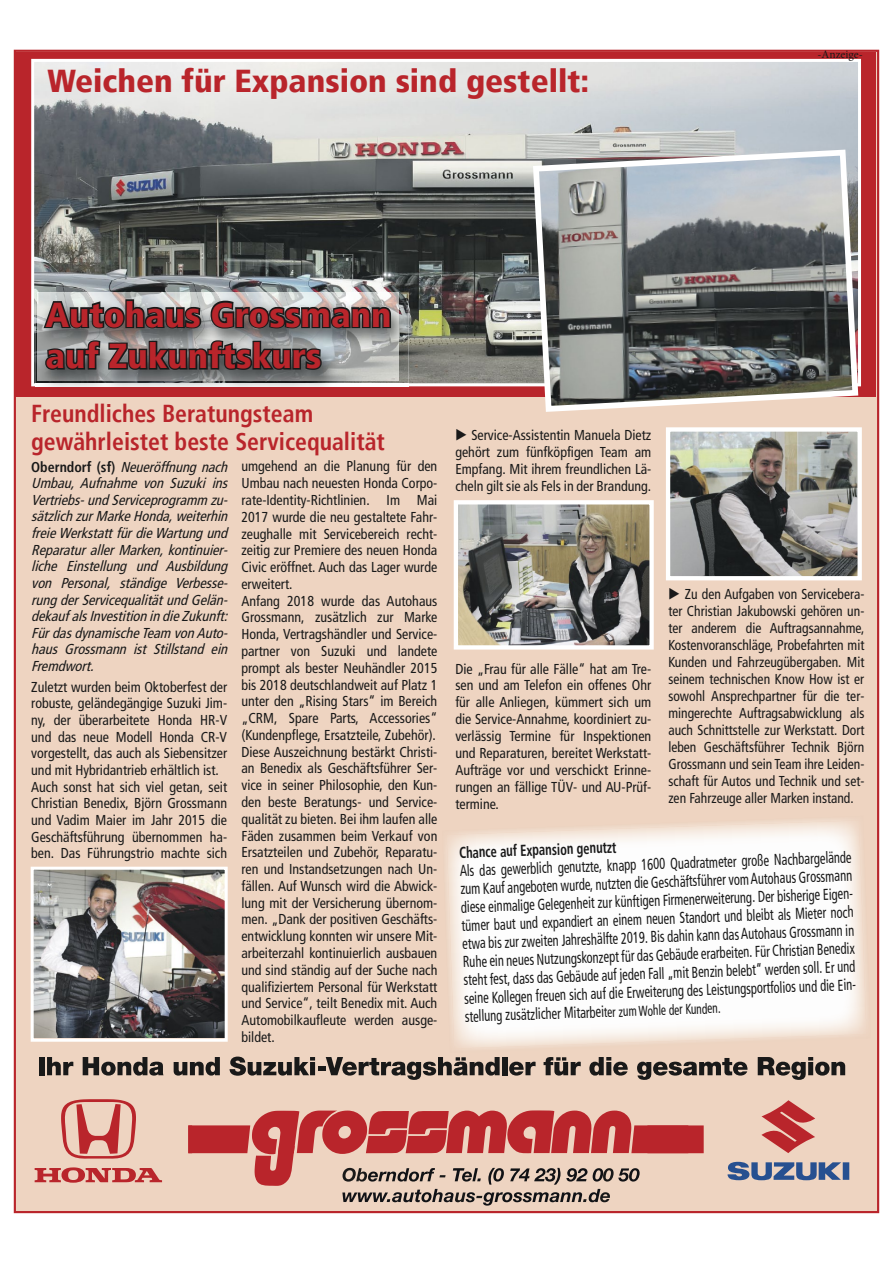
<style>
.page{position:relative;width:893px;height:1263px;background:#fff}
.page>*{position:absolute;margin:0;border:0;box-sizing:border-box;transform-origin:0 0}
.t1{font:900 condensed 34.5px/41.4px "Frutiger LT";color:#b9252b;scale:1.06 1}
.t2{font:900 condensed 31.65px "Frutiger LT";color:#b9252b;scale:1.06 1}
.t3{font:700 condensed 24.45px/28.2px "Frutiger LT";color:#b9252b}
.t4{font:condensed 15.9px/18.1px "Frutiger LT";color:#191919;scale:.79 1}
.t5{font:700 condensed 15.9px "Frutiger LT";color:#191919;scale:.79 1}
.t6{font:condensed 14.4px/16.8px "Frutiger LT";color:#191919}
.t7{font:condensed 14.4px/17px "Frutiger LT";color:#191919;text-align:justify;scale:.94 1}
.t8{font:italic condensed 14.4px/16.6px "Frutiger LT";color:#191919;text-align:justify}
.t9{font:11.55px "Minion Pro";color:#191919}
.t10{font:10.05px "Helvetica";color:#191919}
.s1{font-weight:700;font-style:normal}
.s2{font-family:"European Pi Three";font-stretch:normal;font-size:15.15px}
.s3{font-size:14.4px}
</style>
<div class="page">
<div style="left:15px;top:51px;width:863px;height:1161px;background:#eed4c1"></div>
<div style="left:15px;top:52px;width:861px;height:345px;background:#b9252b"></div>
<img style="left:459px;top:505px;width:190px;height:140px">
<div style="left:454px;top:500px;width:200px;height:150px;border:4px solid #fff"></div>
<img style="left:671px;top:432px;width:186px;height:143px">
<div style="left:666px;top:427px;width:196px;height:153px;border:4px solid #fff"></div>
<img style="left:35px;top:871px;width:189px;height:166px">
<div style="left:31px;top:867px;width:197px;height:175px;border:3px solid #fff"></div>
<img style="left:447px;top:820px;width:418px;height:228px">
<svg style="left:31px;top:59px;width:830px;height:327px;background:#a1a2a2"></svg>
<svg style="left:530px;top:147px;width:331px;height:265px;background:#898a8a"></svg>
<svg style="left:761px;top:1100px;width:54px;height:53px"></svg>
<svg style="left:728px;top:1162px;width:121px;height:18px"></svg>
<svg style="left:35px;top:1099px;width:669px;height:106px"></svg>
<div style="left:39px;top:1057px;width:5px;height:18px;background:#191919"></div>
<svg style="left:47px;top:1057px;width:26px;height:18px"></svg>
<svg style="left:83px;top:1057px;width:81px;height:18px"></svg>
<svg style="left:174px;top:1057px;width:46px;height:18px"></svg>
<svg style="left:230px;top:1056px;width:270px;height:24px"></svg>
<div style="left:502px;top:1057px;width:5px;height:18px;background:#191919"></div>
<svg style="left:509px;top:1062px;width:27px;height:13px"></svg>
<svg style="left:544px;top:1057px;width:37px;height:18px"></svg>
<svg style="left:589px;top:1057px;width:39px;height:18px"></svg>
<svg style="left:637px;top:1058px;width:110px;height:22px"></svg>
<svg style="left:758px;top:1057px;width:87px;height:23px"></svg>
<img style="left:37px;top:293px;width:361px;height:87px">
<img style="left:36px;top:383px;width:373px;height:4px">
<img style="left:36px;top:294px;width:46px;height:89px">
<img style="left:362px;top:294px;width:47px;height:89px">
<img style="left:82px;top:380px;width:280px;height:3px">
<svg style="left:42px;top:225px;width:350px;height:147px;background:#6b6e6d"></svg>
<h2 class="t2" style="left:47px;top:62px;width:513px">Weichen für Expansion sind gestellt:</h2>
<h1 class="t1" style="left:45px;top:294px;width:328px">Autohaus Grossmann auf Zukunftskurs</h1>
<p class="t9" style="left:817px;top:47px;width:47px">-Anzeige-</p>
<p class="t10" style="left:814px;top:53px;width:55px">– Anzeige –</p>
<h3 class="t3" style="left:31px;top:400px;width:355px">Freundliches Beratungsteam gewährleistet beste Servicequalität</h3>
<p class="t8" style="left:31px;top:458px;width:202px"><span class="s1">Oberndorf (sf)</span> Neueröffnung nach Umbau, Aufnahme von Suzuki ins Vertriebs- und Serviceprogramm zu&shy;sätzlich zur Marke Honda, weiterhin freie Werkstatt für die Wartung und Reparatur aller Marken, kontinuier&shy;liche Einstellung und Ausbildung von Personal, ständige Verbesse&shy;rung der Servicequalität und Gelän&shy;dekauf als Investition in die Zukunft:<br>Für das dynamische Team von Auto&shy;haus Grossmann ist Stillstand ein Fremdwort.</p>
<p class="t6" style="left:31px;top:679px;width:197px">Zuletzt wurden beim Oktoberfest der robuste, geländegängige Suzuki Jim&shy;ny, der überarbeitete Honda HR-V und das neue Modell Honda CR-V vorgestellt, das auch als Siebensitzer und mit Hybridantrieb erhältlich ist.<br>Auch sonst hat sich viel getan, seit Christian Benedix, Björn Grossmann und Vadim Maier im Jahr 2015 die Geschäftsführung übernommen ha&shy;ben. Das Führungstrio machte sich</p>
<p class="t6" style="left:241px;top:458px;width:197px">umgehend an die Planung für den Umbau nach neuesten Honda Corpo&shy;rate-Identity-Richtlinien. Im Mai 2017 wurde die neu gestaltete Fahr&shy;zeughalle mit Servicebereich recht&shy;zeitig zur Premiere des neuen Honda Civic eröffnet. Auch das Lager wurde erweitert.<br>Anfang 2018 wurde das Autohaus Grossmann, zusätzlich zur Marke Honda, Vertragshändler und Service&shy;partner von Suzuki und landete prompt als bester Neuhändler 2015 bis 2018 deutschlandweit auf Platz 1 unter den „Rising Stars“ im Bereich „CRM, Spare Parts, Accessories“ (Kundenpflege, Ersatzteile, Zubehör).<br>Diese Auszeichnung bestärkt Christi&shy;an Benedix als Geschäftsführer Ser&shy;vice in seiner Philosophie, den Kun&shy;den beste Beratungs- und Service&shy;qualität zu bieten. Bei ihm laufen alle Fäden zusammen beim Verkauf von Ersatzteilen und Zubehör, Reparatu&shy;ren und Instandsetzungen nach Un&shy;fällen. Auf Wunsch wird die Abwick&shy;lung mit der Versicherung übernom&shy;men. „Dank der positiven Geschäfts&shy;entwicklung konnten wir unsere Mit&shy;arbeiterzahl kontinuierlich ausbauen und sind ständig auf der Suche nach qualifiziertem Personal für Werkstatt und Service“, teilt Benedix mit. Auch Automobilkaufleute werden ausge&shy;bildet.</p>
<p class="t6" style="left:455px;top:427px;width:197px;text-align:justify"><span class="s2">E</span> Service-Assistentin Manuela Dietz gehört zum fünfköpfigen Team am Empfang. Mit ihrem freundlichen Lä&shy;cheln gilt sie als Fels in der Brandung.</p>
<p class="t6" style="left:455px;top:660px;width:197px;text-align:justify">Die „Frau für alle Fälle“ hat am Tre&shy;sen und am Telefon ein offenes Ohr für alle Anliegen, kümmert sich um die Service-Annahme, koordiniert zu&shy;verlässig Termine für Inspektionen und Reparaturen, bereitet Werkstatt-Aufträge vor und verschickt Erinne&shy;rungen an fällige TÜV- und AU-Prüf&shy;termine.</p>
<p class="t7" style="left:668px;top:586px;width:210px"><span class="s2">E</span> Zu den Aufgaben von Servicebera&shy;ter Christian Jakubowski gehören un&shy;ter anderem die Auftragsannahme, Kostenvoranschläge, Probefahrten mit Kunden und Fahrzeugübergaben. Mit seinem technischen Know How ist er sowohl Ansprechpartner für die ter&shy;mingerechte Auftragsabwicklung als auch Schnittstelle zur Werkstatt. Dort leben Geschäftsführer Technik Björn Grossmann und sein Team ihre Leiden&shy;schaft für Autos und Technik und set&shy;zen Fahrzeuge aller Marken instand.</p>
<p class="t5" style="left:459px;top:843px;width:201px;rotate:-2deg">Chance auf Expansion genutzt</p>
<p class="t4" style="left:459px;top:862px;width:509px;rotate:-2deg">Als das gewerblich genutzte, knapp 1600 Quadratmeter große Nachbargelände zum Kauf angeboten wurde, nutzten die Geschäftsführer vom Autohaus Grossmann diese einmalige Gelegenheit zur künftigen Firmenerweiterung. Der bisherige Eigen&shy;tümer baut und expandiert an einem neuen Standort und bleibt als Mieter noch etwa bis zur zweiten Jahreshälfte 2019. Bis dahin kann das Autohaus Grossmann in Ruhe ein neues Nutzungskonzept für das Gebäude erarbeiten. Für Christian Benedix steht fest, dass das Gebäude auf jeden Fall „mit Benzin belebt“ werden soll. Er und seine Kollegen freuen sich auf die Erweiterung des Leistungsportfolios und die Ein&shy;stellung zusätzlicher Mitarbei<span class="s3">ter zum Wohle der Kunden.</span></p>
</div>
